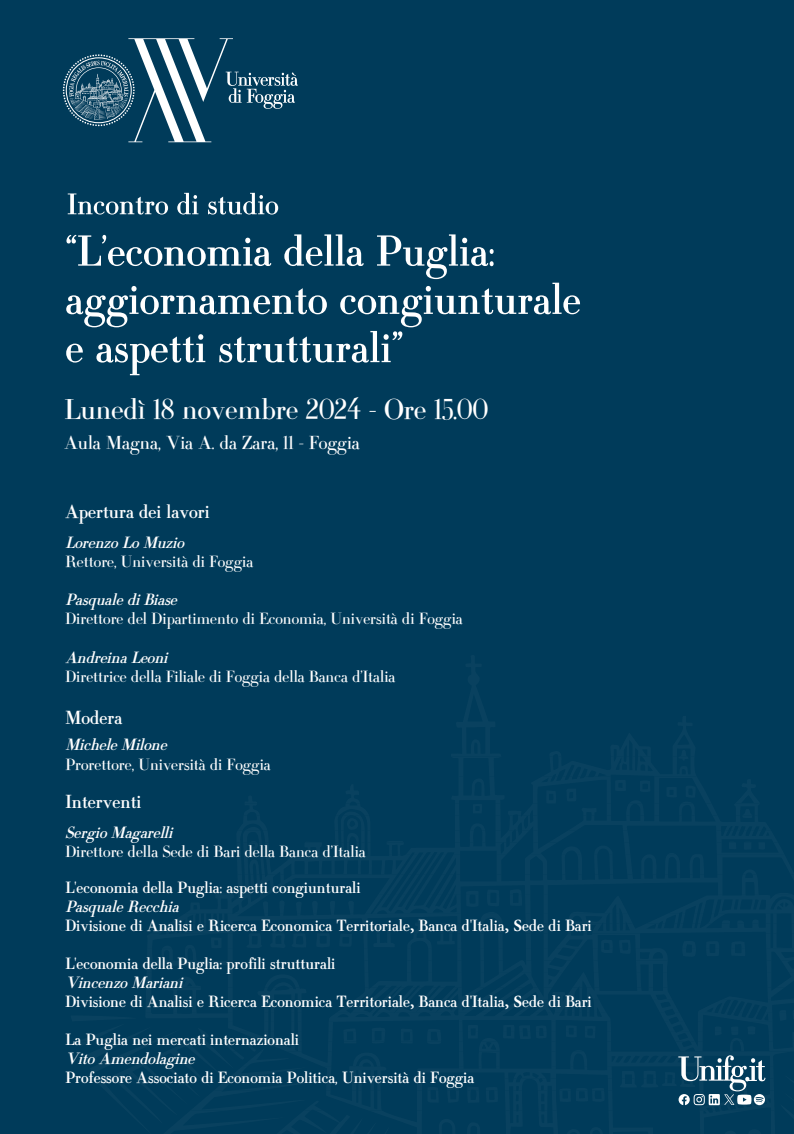
<style>
.page{position:relative;width:794px;height:1134px;background:#003b5a}
.page>*{position:absolute;margin:0;border:0;box-sizing:border-box;transform-origin:0 0}
.t1{font:30.4px "Unifg Solenne Title";color:#fff}
.t2{font:20px "Unifg Solenne Text";color:#fff}
.t3{font:20px "Unifg Solenne Title";color:#fff}
.t4{font:17.2px/37.6px "Unifg Solenne Text";color:#fff}
.t5{font:17.2px "Unifg Solenne Title";color:#fff}
.t6{font:17.2px "Unifg Solenne Text I";color:#fff}
.s1{font-family:"Minion Pro";font-weight:700}
</style>
<div class="page">
<svg style="left:68px;top:194px;width:100px;height:21px"></svg>
<svg style="left:177px;top:193px;width:21px;height:22px"></svg>
<svg style="left:208px;top:193px;width:70px;height:22px"></svg>
<svg style="left:66px;top:234px;width:514px;height:141px"></svg>
<svg style="left:678px;top:1055px;width:88px;height:51px"></svg>
<svg style="left:63px;top:38px;width:235px;height:104px"></svg>
<h1 class="t1" style="left:64px;top:391px;width:425px">Lunedì 18 novembre 2024 - Ore 15.00</h1>
<p class="t3" style="left:64px;top:431px;width:297px">Aula Magna, Via A. da Zara, 11 - Foggia</p>
<p class="t2" style="left:65px;top:499px;width:146px">Apertura dei lavori</p>
<p class="t6" style="left:65px;top:532px;width:120px">Lorenzo Lo Muzio</p>
<p class="t5" style="left:65px;top:551px;width:189px">Rettore, Università di Foggia</p>
<p class="t6" style="left:65px;top:589px;width:113px">Pasquale di Biase</p>
<p class="t5" style="left:65px;top:608px;width:399px">Direttore del Dipartimento di Economia, Università di Foggia</p>
<p class="t6" style="left:65px;top:647px;width:104px">Andreina Leoni</p>
<p class="t5" style="left:65px;top:666px;width:331px">Direttrice della Filiale di Foggia della Banca d’Italia</p>
<p class="t2" style="left:65px;top:705px;width:59px">Modera</p>
<p class="t6" style="left:65px;top:734px;width:103px">Michele Milone</p>
<p class="t5" style="left:65px;top:754px;width:207px">Prorettore, Università di Foggia</p>
<p class="t2" style="left:65px;top:789px;width:77px">Interventi</p>
<p class="t6" style="left:65px;top:822px;width:108px">Sergio Magarelli</p>
<p class="t5" style="left:65px;top:841px;width:302px">Direttore della Sede di Bari della Banca d’Italia</p>
<p class="t4" style="left:65px;top:868px;width:297px">L'economia della Puglia: aspetti congiunturali</p>
<p class="t6" style="left:65px;top:896px;width:115px">Pasquale Recchia</p>
<p class="t4" style="left:65px;top:906px;width:528px">Divisione di Analisi e Ricerca Economica Territoriale<span class="s1">,</span> Banca d'Italia<span class="s1">, S</span>ede di Bari<br>L'economia della Puglia: profili strutturali</p>
<p class="t6" style="left:65px;top:972px;width:118px">Vincenzo Mariani</p>
<p class="t4" style="left:65px;top:983px;width:528px;line-height:37.3px">Divisione di Analisi e Ricerca Economica Territoriale<span class="s1">,</span> Banca d'Italia<span class="s1">, S</span>ede di Bari<br>La Puglia nei mercati internazionali</p>
<p class="t6" style="left:65px;top:1048px;width:131px">Vito Amendolagine</p>
<p class="t4" style="left:65px;top:1058px;width:410px">Professore Associato di Economia Politica, Università di Foggia</p>
</div>
